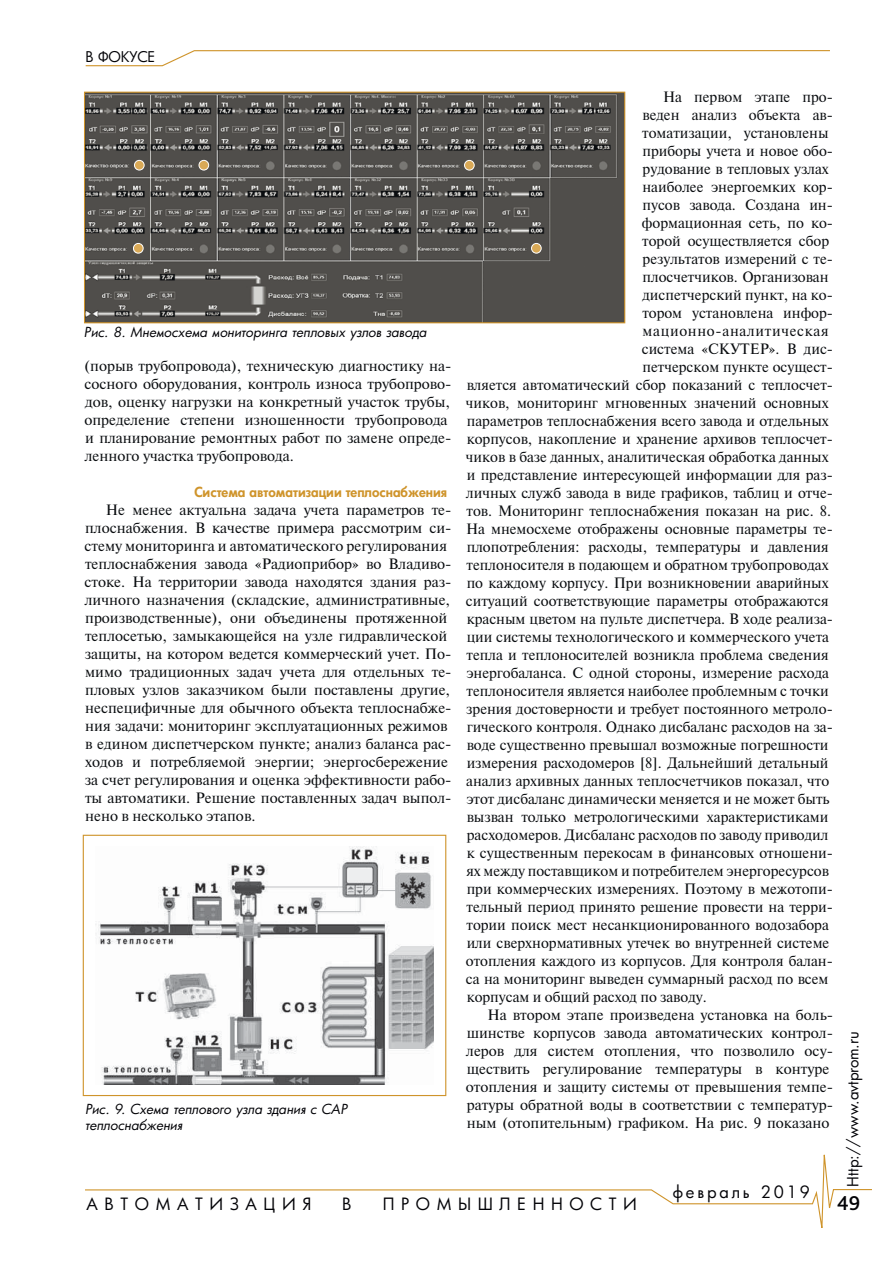
<style>
.page{position:relative;width:893px;height:1263px;background:#fff}
.page>*{position:absolute;margin:0;border:0;box-sizing:border-box;transform-origin:0 0}
.t1{font:500 21px "Bliss Pro";color:#020206}
.t2{font:16.5px "Futura Cyr";letter-spacing:.4em;color:#020206}
.t3{font:16.5px "Futura Cyr";letter-spacing:.17em;color:#020206}
.t4{font:15px/18px "Newton";color:#090c0f}
.t5{font:15px "Newton";letter-spacing:.05em;color:#090c0f}
.t6{font:15px "Futura Cyr";color:#020206}
.t7{font:14.4px "Futura Cyr";letter-spacing:-.01em;color:#020206}
.t8{font:italic 13.5px/16.5px "Futura Cyr";color:#020206}
.t9{font:800 13.5px "Futura Cyr";color:#cf942b}
</style>
<div class="page">
<svg style="left:85px;top:1154px;width:787px;height:74px"></svg>
<svg style="left:85px;top:50px;width:745px;height:17px"></svg>
<img style="left:86px;top:94px;width:537px;height:227px">
<div style="left:134px;top:160px;width:10px;height:10px;background:#d9a956;border-radius:50%"></div>
<div style="left:134px;top:160px;width:11px;height:10px;border:1px solid #fff;border-radius:50%"></div>
<div style="left:133px;top:243px;width:10px;height:10px;background:#d9a956;border-radius:50%"></div>
<div style="left:133px;top:243px;width:11px;height:11px;border:1px solid #fff;border-radius:50%"></div>
<div style="left:199px;top:160px;width:10px;height:10px;background:#d9a956;border-radius:50%"></div>
<div style="left:199px;top:160px;width:10px;height:10px;border:1px solid #fff;border-radius:50%"></div>
<div style="left:464px;top:160px;width:10px;height:10px;background:#d9a956;border-radius:50%"></div>
<div style="left:464px;top:160px;width:11px;height:10px;border:1px solid #fff;border-radius:50%"></div>
<div style="left:531px;top:243px;width:10px;height:10px;background:#d9a956;border-radius:50%"></div>
<div style="left:531px;top:243px;width:11px;height:11px;border:1px solid #fff;border-radius:50%"></div>
<div style="left:84px;top:92px;width:541px;height:231px;border:1px solid #cf942b"></div>
<img style="left:95px;top:846px;width:339px;height:239px">
<div style="left:83px;top:835px;width:363px;height:261px;border:1px solid #cf942b"></div>
<p class="t7" style="left:85px;top:49px;width:71px">В ФОКУСЕ</p>
<p class="t4" style="left:663px;top:89px;width:171px">На первом этапе про-</p>
<p class="t4" style="left:642px;top:107px;width:192px">веден анализ объекта ав-</p>
<p class="t4" style="left:642px;top:125px;width:188px">томатизации, установлены</p>
<p class="t4" style="left:642px;top:143px;width:192px">приборы учета и новое обо-</p>
<p class="t4" style="left:642px;top:161px;width:188px">рудование в тепловых узлах</p>
<p class="t4" style="left:642px;top:179px;width:192px">наиболее энергоемких кор-</p>
<p class="t4" style="left:642px;top:197px;width:192px">пусов завода. Создана ин-</p>
<p class="t4" style="left:642px;top:215px;width:193px">формационная сеть, по ко-</p>
<p class="t4" style="left:642px;top:233px;width:188px">торой осуществляется сбор</p>
<p class="t4" style="left:642px;top:251px;width:192px">результатов измерений с те-</p>
<p class="t4" style="left:642px;top:269px;width:188px">плосчетчиков. Организован</p>
<p class="t4" style="left:642px;top:287px;width:192px">диспетчерский пункт, на ко-</p>
<p class="t4" style="left:642px;top:305px;width:192px">тором установлена инфор-</p>
<p class="t5" style="left:642px;top:325px;width:188px">мационно-аналитическая</p>
<p class="t4" style="left:642px;top:341px;width:193px">система «СКУТЕР». В дис-</p>
<p class="t4" style="left:642px;top:359px;width:192px">петчерском пункте осущест-</p>
<p class="t4" style="left:467px;top:377px;width:368px">вляется автоматический сбор показаний с теплосчет-</p>
<p class="t4" style="left:466px;top:395px;width:364px">чиков, мониторинг мгновенных значений основных</p>
<p class="t4" style="left:467px;top:413px;width:364px">параметров теплоснабжения всего завода и отдельных</p>
<p class="t4" style="left:467px;top:431px;width:368px">корпусов, накопление и хранение архивов теплосчет-</p>
<p class="t4" style="left:466px;top:449px;width:364px">чиков в базе данных, аналитическая обработка данных</p>
<p class="t4" style="left:467px;top:467px;width:368px">и представление интересующей информации для раз-</p>
<p class="t4" style="left:466px;top:485px;width:368px">личных служб завода в виде графиков, таблиц и отче-</p>
<p class="t4" style="left:466px;top:503px;width:366px">тов. Мониторинг теплоснабжения показан на рис. 8.</p>
<p class="t4" style="left:466px;top:521px;width:368px">На мнемосхеме отображены основные параметры те-</p>
<p class="t4" style="left:467px;top:539px;width:363px">плопотребления: расходы, температуры и давления</p>
<p class="t4" style="left:466px;top:557px;width:364px">теплоносителя в подающем и обратном трубопроводах</p>
<p class="t4" style="left:467px;top:575px;width:363px">по каждому корпусу. При возникновении аварийных</p>
<p class="t4" style="left:466px;top:593px;width:364px">ситуаций соответствующие параметры отображаются</p>
<p class="t4" style="left:467px;top:611px;width:368px">красным цветом на пульте диспетчера. В ходе реализа-</p>
<p class="t4" style="left:467px;top:629px;width:364px">ции системы технологического и коммерческого учета</p>
<p class="t4" style="left:466px;top:647px;width:363px">тепла и теплоносителей возникла проблема сведения</p>
<p class="t4" style="left:466px;top:665px;width:364px">энергобаланса. С одной стороны, измерение расхода</p>
<p class="t4" style="left:466px;top:683px;width:364px">теплоносителя является наиболее проблемным с точки</p>
<p class="t4" style="left:466px;top:701px;width:368px">зрения достоверности и требует постоянного метроло-</p>
<p class="t4" style="left:467px;top:719px;width:368px">гического контроля. Однако дисбаланс расходов на за-</p>
<p class="t4" style="left:467px;top:737px;width:363px">воде существенно превышал возможные погрешности</p>
<p class="t4" style="left:467px;top:755px;width:363px">измерения расходомеров [8]. Дальнейший детальный</p>
<p class="t4" style="left:466px;top:773px;width:364px">анализ архивных данных теплосчетчиков показал, что</p>
<p class="t4" style="left:466px;top:791px;width:364px">этот дисбаланс динамически меняется и не может быть</p>
<p class="t4" style="left:467px;top:809px;width:363px">вызван только метрологическими характеристиками</p>
<p class="t4" style="left:467px;top:827px;width:363px">расходомеров. Дисбаланс расходов по заводу приводил</p>
<p class="t4" style="left:467px;top:845px;width:368px">к существенным перекосам в финансовых отношени-</p>
<p class="t4" style="left:466px;top:863px;width:364px">ях между поставщиком и потребителем энергоресурсов</p>
<p class="t4" style="left:467px;top:881px;width:368px">при коммерческих измерениях. Поэтому в межотопи-</p>
<p class="t4" style="left:466px;top:899px;width:368px">тельный период принято решение провести на терри-</p>
<p class="t4" style="left:466px;top:917px;width:364px">тории поиск мест несанкционированного водозабора</p>
<p class="t4" style="left:467px;top:935px;width:364px">или сверхнормативных утечек во внутренней системе</p>
<p class="t4" style="left:466px;top:953px;width:368px">отопления каждого из корпусов. Для контроля балан-</p>
<p class="t4" style="left:466px;top:971px;width:364px">са на мониторинг выведен суммарный расход по всем</p>
<p class="t4" style="left:467px;top:989px;width:242px">корпусам и общий расход по заводу.</p>
<p class="t4" style="left:487px;top:1007px;width:347px">На втором этапе произведена установка на боль-</p>
<p class="t4" style="left:467px;top:1025px;width:368px">шинстве корпусов завода автоматических контрол-</p>
<p class="t4" style="left:466px;top:1043px;width:368px">леров для систем отопления, что позволило осу-</p>
<p class="t4" style="left:467px;top:1061px;width:364px">ществить регулирование температуры в контуре</p>
<p class="t4" style="left:466px;top:1079px;width:369px">отопления и защиту системы от превышения темпе-</p>
<p class="t4" style="left:467px;top:1097px;width:368px">ратуры обратной воды в соответствии с температур-</p>
<p class="t4" style="left:467px;top:1115px;width:364px">ным (отопительным) графиком. На рис. 9 показано</p>
<p class="t8" style="left:84px;top:325px;width:344px">Рис. 8. Мнемосхема мониторинга тепловых узлов завода</p>
<p class="t4" style="left:84px;top:358px;width:369px">(порыв трубопровода), техническую диагностику на&shy;сосного оборудования, контроль износа трубопрово&shy;дов, оценку нагрузки на конкретный участок трубы, определение степени изношенности трубопровода и планирование ремонтных работ по замене опреде&shy;ленного участка трубопровода.</p>
<p class="t9" style="left:195px;top:484px;width:254px">Система автоматизации теплоснабжения</p>
<p class="t4" style="left:84px;top:502px;width:369px;text-indent:21px">Не менее актуальна задача учета параметров те&shy;плоснабжения. В качестве примера рассмотрим си&shy;стему мониторинга и автоматического регулирования теплоснабжения завода «Радиоприбор» во Владиво&shy;стоке. На территории завода находятся здания раз&shy;личного назначения (складские, административные, производственные), они объединены протяженной теплосетью, замыкающейся на узле гидравлической защиты, на котором ведется коммерческий учет. По&shy;мимо традиционных задач учета для отдельных те&shy;пловых узлов заказчиком были поставлены другие, неспецифичные для обычного объекта теплоснабже&shy;ния задачи: мониторинг эксплуатационных режимов в едином диспетчерском пункте; анализ баланса рас&shy;ходов и потребляемой энергии; энергосбережение за счет регулирования и оценка эффективности рабо&shy;ты автоматики. Решение поставленных задач выпол&shy;нено в несколько этапов.</p>
<p class="t6" style="left:844px;top:1187px;width:157px;rotate:-90deg">Http://www.avtprom.ru</p>
<p class="t8" style="left:85px;top:1102px;width:264px">Рис. 9. Схема теплового узла здания c САР теплоснабжения</p>
<p class="t3" style="left:673px;top:1182px;width:139px">февраль 2019</p>
<p class="t2" style="left:87px;top:1194px;width:226px">АВТОМАТИЗАЦИЯ</p>
<p class="t2" style="left:342px;top:1194px;width:11px">В</p>
<p class="t2" style="left:383px;top:1194px;width:256px">ПРОМЫШЛЕННОСТИ</p>
<h1 class="t1" style="left:837px;top:1191px;width:25px">49</h1>
</div>
